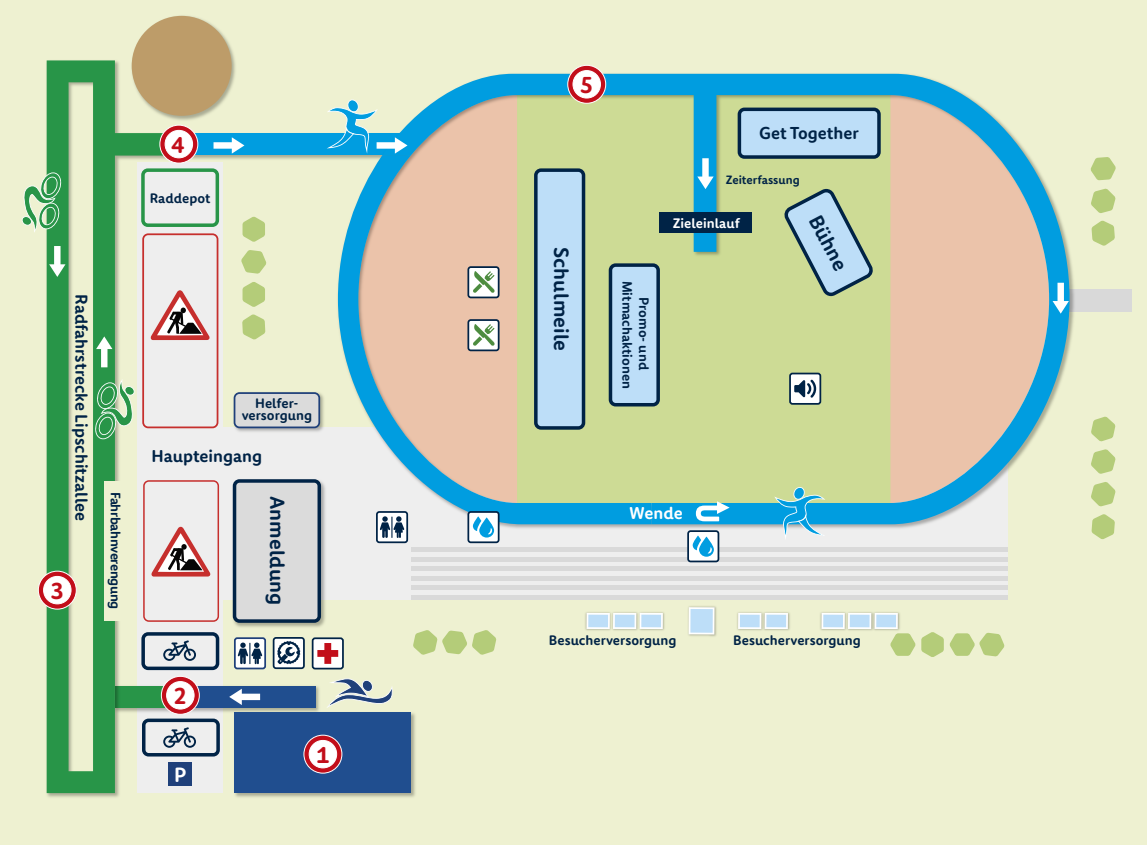
<style>
.page{position:relative;width:1147px;height:845px;background:#eef1d1}
.page>*{position:absolute;margin:0;border:0;box-sizing:border-box;transform-origin:0 0}
.t1{font:700 24.5px "degewosans";color:#c20e1a}
.t2{font:700 21px "degewosans";color:#002346}
.t3{font:700 21px "degewosans";color:#fff}
.t4{font:700 17.5px "degewosans";color:#002346}
.t5{font:700 17.5px "degewosans";letter-spacing:-.005em;color:#fff}
.t6{font:700 14px/12.2px "degewosans";color:#002346;text-align:center}
.t7{font:700 14px "degewosans";letter-spacing:-.03em;color:#002346}
.t8{font:700 14px "degewosans";color:#fff}
.t9{font:700 12.25px "degewosans";color:#002346}
</style>
<div class="page">
<div style="left:137px;top:427px;width:870px;height:172px;background:#eee"></div>
<div style="left:1065px;top:290px;width:67px;height:22px;background:#d9d9d9"></div>
<div style="left:137px;top:480px;width:86px;height:313px;background:#eee"></div>
<div style="left:137px;top:162px;width:86px;height:265px;background:#eee"></div>
<div style="left:141px;top:632px;width:78px;height:38px;border:4px solid #002346;border-radius:5px"></div>
<img style="left:231px;top:481px;width:97px;height:146px">
<div style="left:235px;top:481px;width:84px;height:140px;background:#dbdbdb;border-radius:5px"></div>
<div style="left:233px;top:479px;width:88px;height:144px;border:4px solid #002346;border-radius:5px"></div>
<img style="left:233px;top:392px;width:91px;height:40px">
<div style="left:235px;top:393px;width:84px;height:34px;background:#dbdbdb;border-radius:5px"></div>
<div style="left:234px;top:392px;width:86px;height:36px;border:2px solid #1f407a;border-radius:5px"></div>
<div style="left:141px;top:168px;width:78px;height:59px;border:4px solid #289548;border-radius:5px"></div>
<img style="left:200px;top:686px;width:119px;height:26px">
<div style="left:180px;top:685px;width:136px;height:22px;background:#204e8f"></div>
<div style="left:180px;top:133px;width:225px;height:22px;background:#009de0"></div>
<img style="left:46px;top:60px;width:140px;height:737px">
<svg style="left:47px;top:60px;width:131px;height:733px"></svg>
<img style="left:232px;top:710px;width:183px;height:87px">
<div style="left:234px;top:712px;width:177px;height:81px;background:#204e8f"></div>
<svg style="left:21px;top:172px;width:41px;height:61px"></svg>
<svg style="left:95px;top:379px;width:40px;height:60px"></svg>
<svg style="left:327px;top:678px;width:66px;height:30px"></svg>
<div style="left:142px;top:233px;width:76px;height:195px;border:2px solid #c62f2d;border-radius:5px"></div>
<div style="left:142px;top:718px;width:78px;height:38px;border:4px solid #002346;border-radius:5px"></div>
<svg style="left:49px;top:246px;width:16px;height:31px"></svg>
<svg style="left:96px;top:336px;width:16px;height:31px"></svg>
<svg style="left:213px;top:137px;width:31px;height:17px"></svg>
<img style="left:336px;top:73px;width:741px;height:459px">
<svg style="left:382px;top:74px;width:687px;height:450px;background:#b8cbad"></svg>
<svg style="left:338px;top:155px;width:313px;height:369px;background:#c3c9b1"></svg>
<svg style="left:327px;top:99px;width:80px;height:55px"></svg>
<svg style="left:1052px;top:283px;width:17px;height:31px"></svg>
<svg style="left:697px;top:158px;width:17px;height:31px"></svg>
<svg style="left:229px;top:688px;width:31px;height:17px"></svg>
<svg style="left:774px;top:487px;width:51px;height:51px"></svg>
<div style="left:169px;top:762px;width:23px;height:23px;background:#1f407a"></div>
<img style="left:585px;top:612px;width:29px;height:19px">
<img style="left:637px;top:612px;width:28px;height:19px">
<svg style="left:586px;top:613px;width:77px;height:16px"></svg>
<img style="left:737px;top:612px;width:25px;height:19px">
<img style="left:762px;top:612px;width:28px;height:19px">
<svg style="left:738px;top:613px;width:50px;height:16px"></svg>
<img style="left:688px;top:606px;width:29px;height:31px">
<svg style="left:689px;top:607px;width:25px;height:27px"></svg>
<div style="left:536px;top:170px;width:47px;height:258px;background:#bddef8;border-radius:5px"></div>
<div style="left:534px;top:168px;width:51px;height:262px;border:4px solid #002346;border-radius:5px"></div>
<div style="left:610px;top:265px;width:48px;height:140px;background:#bddef8;border-radius:5px"></div>
<div style="left:609px;top:263px;width:51px;height:143px;border:4px solid #002346;border-radius:5px"></div>
<div style="left:739px;top:109px;width:140px;height:48px;background:#bddef8;border-radius:5px"></div>
<div style="left:738px;top:108px;width:143px;height:51px;border:4px solid #002346;border-radius:5px"></div>
<svg style="left:783px;top:189px;width:90px;height:107px;background:#b0c9b9"></svg>
<div style="left:659px;top:212px;width:93px;height:21px;background:#002346"></div>
<div style="left:411px;top:547px;width:596px;height:5px;background:#d9d9d9"></div>
<hr style="left:411px;top:557px;width:596px;height:4px;background:#d9d9d9">
<hr style="left:411px;top:576px;width:596px;height:4px;background:#d9d9d9">
<div style="left:411px;top:566px;width:596px;height:5px;background:#d9d9d9"></div>
<div style="left:411px;top:585px;width:596px;height:5px;background:#d9d9d9"></div>
<hr style="left:411px;top:595px;width:596px;height:4px;background:#d9d9d9">
<svg style="left:413px;top:630px;width:83px;height:25px"></svg>
<svg style="left:921px;top:632px;width:83px;height:25px"></svg>
<svg style="left:821px;top:613px;width:94px;height:43px"></svg>
<svg style="left:1091px;top:416px;width:24px;height:25px"></svg>
<svg style="left:1091px;top:449px;width:24px;height:25px"></svg>
<svg style="left:1091px;top:482px;width:24px;height:24px"></svg>
<svg style="left:1090px;top:157px;width:26px;height:23px"></svg>
<svg style="left:1091px;top:188px;width:24px;height:25px"></svg>
<svg style="left:1091px;top:220px;width:24px;height:26px"></svg>
<svg style="left:1091px;top:514px;width:24px;height:25px"></svg>
<svg style="left:242px;top:217px;width:23px;height:25px"></svg>
<svg style="left:241px;top:250px;width:25px;height:24px"></svg>
<svg style="left:242px;top:282px;width:23px;height:25px"></svg>
<svg style="left:242px;top:314px;width:23px;height:25px"></svg>
<svg style="left:159px;top:124px;width:40px;height:40px"></svg>
<svg style="left:567px;top:65px;width:39px;height:39px;background:#deb1ad"></svg>
<svg style="left:303px;top:734px;width:40px;height:40px"></svg>
<svg style="left:160px;top:675px;width:40px;height:40px"></svg>
<svg style="left:38px;top:570px;width:39px;height:40px"></svg>
<div style="left:468px;top:320px;width:31px;height:30px;background:#fff;border-radius:3px"></div>
<div style="left:467px;top:319px;width:32px;height:32px;border:2px solid #002346;border-radius:3px"></div>
<svg style="left:473px;top:324px;width:22px;height:22px"></svg>
<div style="left:468px;top:267px;width:31px;height:30px;background:#fff;border-radius:3px"></div>
<div style="left:467px;top:266px;width:32px;height:32px;border:2px solid #002346;border-radius:3px"></div>
<svg style="left:473px;top:271px;width:22px;height:22px"></svg>
<div style="left:468px;top:512px;width:31px;height:30px;background:#fff;border-radius:2px"></div>
<div style="left:467px;top:511px;width:32px;height:32px;border:2px solid #002346;border-radius:2px"></div>
<svg style="left:473px;top:516px;width:21px;height:21px"></svg>
<div style="left:313px;top:638px;width:30px;height:30px;background:#fff;border-radius:2px"></div>
<div style="left:312px;top:637px;width:32px;height:32px;border:2px solid #002346;border-radius:2px"></div>
<svg style="left:317px;top:643px;width:21px;height:21px"></svg>
<div style="left:274px;top:638px;width:30px;height:30px;background:#fff;border-radius:2px"></div>
<div style="left:273px;top:637px;width:32px;height:32px;border:2px solid #002346;border-radius:2px"></div>
<svg style="left:277px;top:641px;width:23px;height:23px"></svg>
<svg style="left:696px;top:501px;width:34px;height:20px"></svg>
<div style="left:235px;top:638px;width:30px;height:30px;background:#fff;border-radius:2px"></div>
<div style="left:234px;top:637px;width:32px;height:32px;border:2px solid #1f407a;border-radius:2px"></div>
<svg style="left:238px;top:642px;width:24px;height:22px"></svg>
<div style="left:377px;top:512px;width:30px;height:30px;background:#fff;border-radius:2px"></div>
<div style="left:376px;top:511px;width:32px;height:32px;border:2px solid #002346;border-radius:2px"></div>
<svg style="left:380px;top:516px;width:24px;height:22px"></svg>
<div style="left:790px;top:373px;width:30px;height:31px;background:#fff;border-radius:2px"></div>
<div style="left:789px;top:373px;width:32px;height:32px;border:2px solid #002346;border-radius:2px"></div>
<svg style="left:794px;top:379px;width:22px;height:19px"></svg>
<img style="left:129px;top:15px;width:106px;height:108px">
<div style="left:132px;top:16px;width:100px;height:100px;background:#bd9c69;border-radius:50%"></div>
<svg style="left:150px;top:290px;width:60px;height:50px"></svg>
<div style="left:143px;top:480px;width:76px;height:142px;border:2px solid #c62f2d;border-radius:5px"></div>
<svg style="left:151px;top:526px;width:60px;height:50px"></svg>
<div style="left:104px;top:481px;width:24px;height:140px;background:#eef1d1"></div>
<svg style="left:163px;top:640px;width:33px;height:21px"></svg>
<svg style="left:163px;top:727px;width:33px;height:20px"></svg>
<div style="left:688px;top:531px;width:30px;height:30px;background:#fff;border-radius:2px"></div>
<div style="left:687px;top:530px;width:32px;height:32px;border:2px solid #002346;border-radius:2px"></div>
<svg style="left:693px;top:535px;width:21px;height:22px"></svg>
<p class="t4" style="left:91px;top:294px;width:229px;rotate:90deg">Radfahrstrecke Lipschitzallee</p>
<h1 class="t1" style="left:51px;top:576px;width:15px">3</h1>
<p class="t7" style="left:124px;top:492px;width:119px;rotate:90deg">Fahrbahnverengung</p>
<h1 class="t1" style="left:171px;top:131px;width:15px">4</h1>
<p class="t6" style="left:150px;top:192px;width:62px">Raddepot</p>
<p class="t6" style="left:242px;top:397px;width:72px">Helfer&shy;versorgung</p>
<p class="t4" style="left:152px;top:445px;width:112px">Haupteingang</p>
<h1 class="t1" style="left:580px;top:71px;width:15px">5</h1>
<h2 class="t2" style="left:573px;top:247px;width:105px;rotate:90deg">Schulmeile</h2>
<p class="t6" style="left:652px;top:281px;width:110px;line-height:16.8px;rotate:90deg">Promo- und<br>Mitmachaktionen</p>
<p class="t4" style="left:759px;top:123px;width:101px">Get Together</p>
<p class="t9" style="left:726px;top:173px;width:76px">Zeiterfassung</p>
<p class="t8" style="left:673px;top:216px;width:68px">Zieleinlauf</p>
<h2 class="t2" style="left:825px;top:211px;width:61px;rotate:62deg">Bühne</h2>
<h1 class="t1" style="left:174px;top:682px;width:15px">2</h1>
<h2 class="t3" style="left:174px;top:762px;width:14px">P</h2>
<h2 class="t2" style="left:289px;top:496px;width:111px;rotate:90deg">Anmeldung</h2>
<p class="t5" style="left:629px;top:503px;width:55px">Wende</p>
<h1 class="t1" style="left:316px;top:740px;width:15px">1</h1>
<p class="t6" style="left:549px;top:634px;width:129px">Besucherversorgung</p>
<p class="t6" style="left:733px;top:634px;width:129px">Besucherversorgung</p>
</div>
